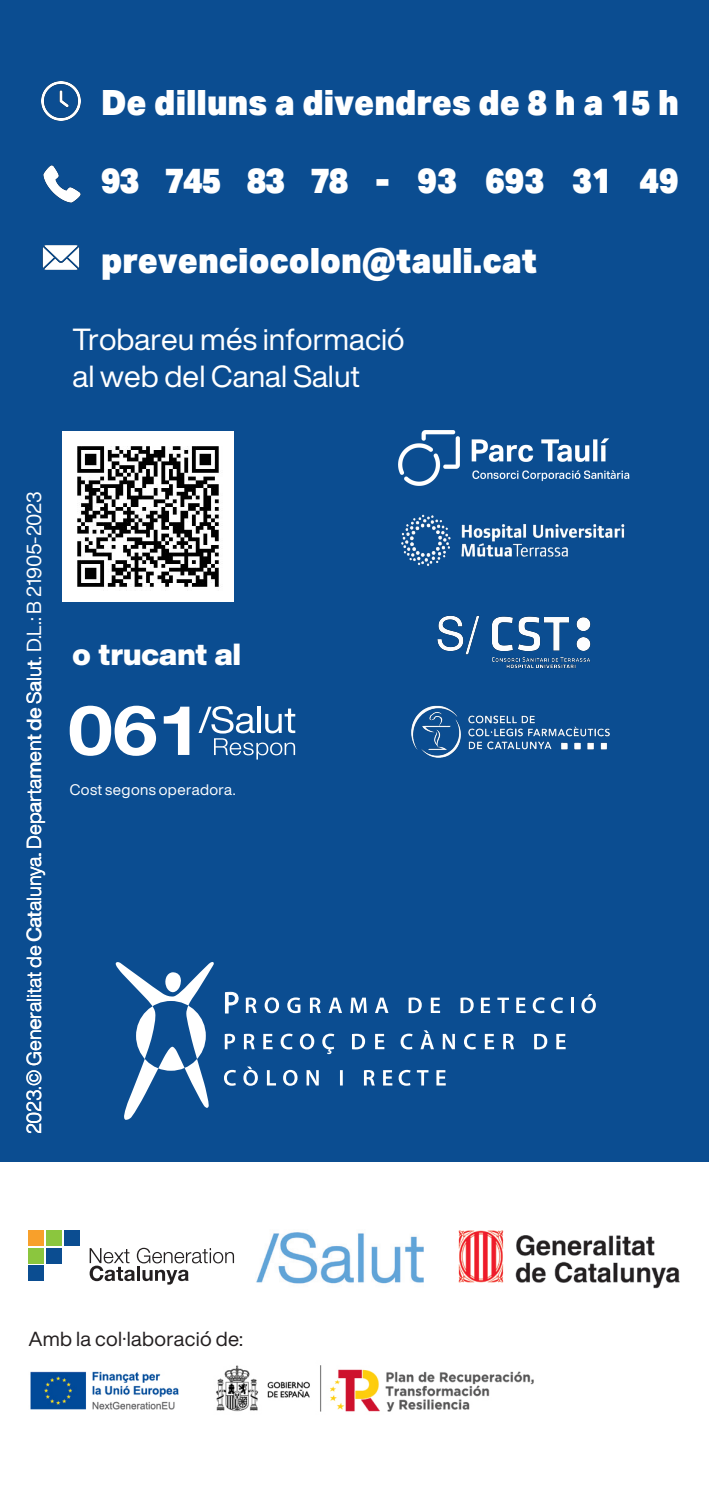
<style>
.page{position:relative;width:709px;height:1489px;background:#fff}
.page>*{position:absolute;margin:0;border:0;box-sizing:border-box;transform-origin:0 0}
.t1{font:900 35px "Aktiv Grotesk";color:#fff;scale:.95 1}
.t2{font:900 35px "Aktiv Grotesk";letter-spacing:-.02em;color:#fff;scale:.95 1}
.t3{font:30px/37.5px "Helvetica Now Display";color:#fff}
.t4{font:900 30px "Helvetica Now Display";letter-spacing:.005em;color:#fff}
.t5{font:20px "Helvetica Now Display";letter-spacing:-.005em;color:#fff}
.t6{font:20px "Helvetica Now Display";letter-spacing:.015em;color:#231f20}
.t7{font:15px "Helvetica Now Display";letter-spacing:.025em;color:#fff}
</style>
<div class="page">
<hr style="left:707px;top:0;width:2px;height:1162px;background:#0b4d91">
<div style="left:0;top:0;width:707px;height:1483px;background:#0b4d91"></div>
<div style="left:0;top:1162px;width:707px;height:326px;background:#fff"></div>
<svg style="left:224px;top:1066px;width:222px;height:19px"></svg>
<svg style="left:225px;top:1030px;width:340px;height:24px"></svg>
<svg style="left:225px;top:991px;width:13px;height:22px"></svg>
<svg style="left:246px;top:997px;width:11px;height:15px"></svg>
<svg style="left:265px;top:997px;width:14px;height:16px"></svg>
<svg style="left:287px;top:997px;width:13px;height:16px"></svg>
<svg style="left:310px;top:997px;width:11px;height:15px"></svg>
<svg style="left:329px;top:997px;width:13px;height:15px"></svg>
<svg style="left:350px;top:997px;width:17px;height:15px"></svg>
<svg style="left:375px;top:997px;width:13px;height:15px"></svg>
<svg style="left:408px;top:997px;width:14px;height:16px"></svg>
<svg style="left:431px;top:997px;width:9px;height:15px"></svg>
<svg style="left:460px;top:997px;width:13px;height:16px"></svg>
<svg style="left:481px;top:997px;width:9px;height:15px"></svg>
<svg style="left:497px;top:997px;width:12px;height:15px"></svg>
<svg style="left:516px;top:997px;width:9px;height:15px"></svg>
<svg style="left:532px;top:997px;width:12px;height:16px"></svg>
<svg style="left:551px;top:997px;width:12px;height:16px"></svg>
<hr style="left:570px;top:997px;width:3px;height:15px;background:#fff">
<svg style="left:581px;top:994px;width:15px;height:19px"></svg>
<svg style="left:115px;top:962px;width:99px;height:158px"></svg>
<svg style="left:70px;top:705px;width:86px;height:50px"></svg>
<svg style="left:164px;top:706px;width:25px;height:49px"></svg>
<svg style="left:198px;top:706px;width:97px;height:53px"></svg>
<img style="left:30px;top:1365px;width:504px;height:47px">
<img style="left:256px;top:1232px;width:168px;height:52px">
<div style="left:28px;top:1230px;width:16px;height:15px;background:#f8a02b"></div>
<div style="left:46px;top:1230px;width:16px;height:15px;background:#8bc63e"></div>
<div style="left:64px;top:1230px;width:15px;height:15px;background:#0b4d91"></div>
<div style="left:28px;top:1247px;width:16px;height:16px;background:#8bc63e"></div>
<div style="left:46px;top:1247px;width:16px;height:16px;background:#0b4d91"></div>
<div style="left:28px;top:1265px;width:16px;height:15px;background:#0b4d91"></div>
<svg style="left:90px;top:1247px;width:144px;height:37px"></svg>
<img style="left:458px;top:1230px;width:222px;height:58px">
<img style="left:42px;top:82px;width:38px;height:38px">
<img style="left:43px;top:165px;width:38px;height:38px">
<img style="left:42px;top:245px;width:38px;height:25px">
<img style="left:398px;top:430px;width:231px;height:55px">
<img style="left:437px;top:615px;width:154px;height:54px">
<img style="left:401px;top:514px;width:224px;height:52px">
<img style="left:411px;top:705px;width:199px;height:53px">
<img style="left:63px;top:431px;width:170px;height:170px">
<h1 class="t1" style="left:101px;top:79px;width:610px">De dilluns a divendres de 8 h a 15 h</h1>
<h1 class="t2" style="left:101px;top:158px;width:610px">93 745 83 78 - 93 693 31 49</h1>
<h1 class="t1" style="left:101px;top:238px;width:460px">prevenciocolon@tauli.cat</h1>
<h2 class="t3" style="left:72px;top:320px;width:334px">Trobareu més informació al web del Canal Salut</h2>
<p class="t5" style="left:20px;top:1134px;width:644px;rotate:-90deg">2023.© Generalitat de Catalunya. Departament de Salut. D.L.: B 21905-2023</p>
<h2 class="t4" style="left:73px;top:633px;width:170px">o trucant al</h2>
<p class="t7" style="left:70px;top:778px;width:168px">Cost segons operadora.</p>
<p class="t6" style="left:28px;top:1325px;width:216px">Amb la col·laboració de:</p>
</div>
